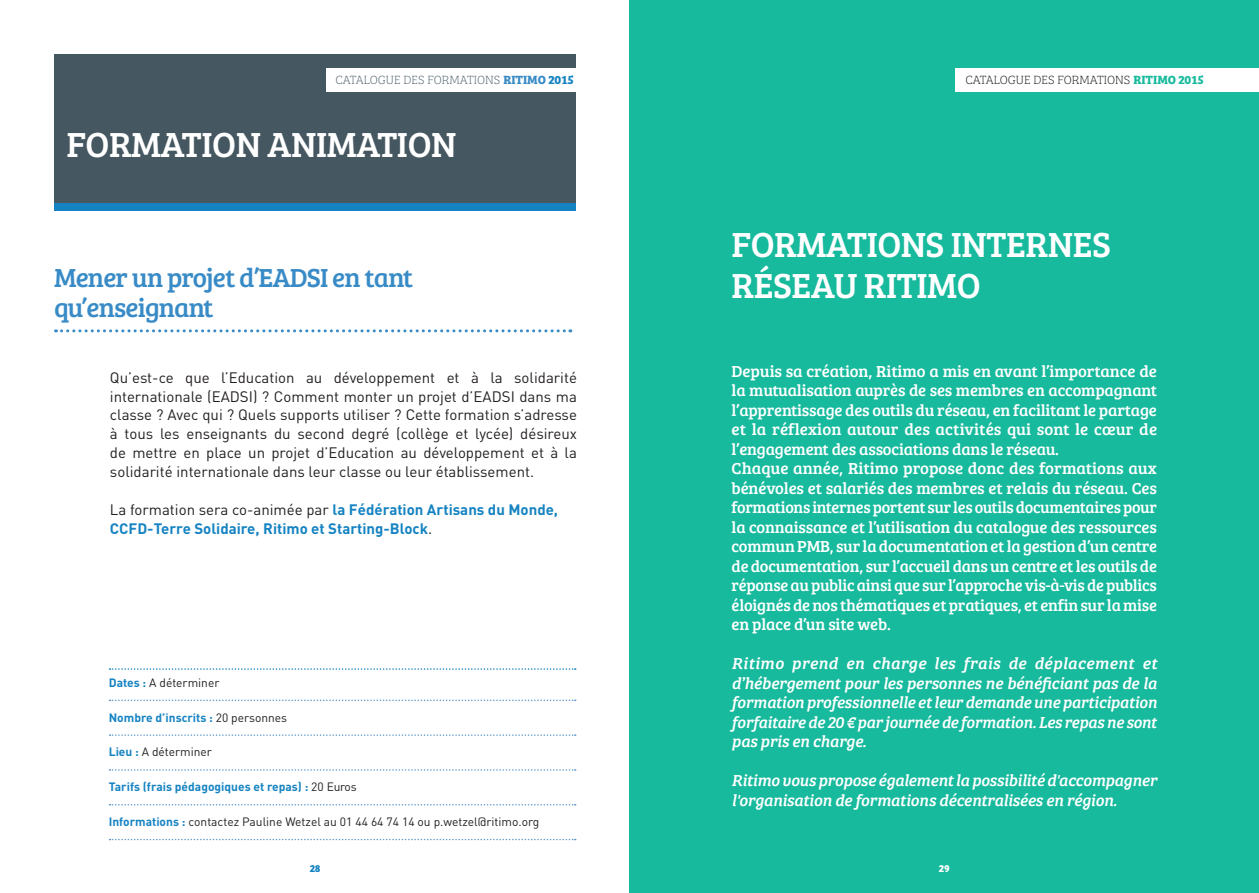
<style>
.page{position:relative;width:1259px;height:893px;background:#fff}
.page>*{position:absolute;margin:0;border:0;box-sizing:border-box;transform-origin:0 0}
.t1{font:36px/40.5px "Bree Serif";letter-spacing:-.01em;color:#fff}
.t2{font:27px/30px "Bree Serif";letter-spacing:-.03em;color:#388bc6}
.t3{font:16.5px/19.5px "Bree Serif";letter-spacing:-.01em;color:#fff}
.t4{font:italic 16.5px/19.5px "Bree Serif";letter-spacing:-.015em;color:#fff;text-align:justify}
.t5{font:15px/18.9px "DIN";color:#231f20;text-align:justify}
.t6{font:700 15px/18.9px "DIN";color:#1583c2}
.t7{font:12.3px "Bree Serif Th";color:#536670}
.t8{font:12.3px "Bree Serif Th";color:#231f20}
.t9{font:12px "DIN";color:#231f20}
.t10{font:700 12px "DIN";color:#1583c2}
.t11{font:700 10.5px "Bree";color:#1583c2}
.t12{font:700 10.5px "Bree";color:#fff}
.s1{font-family:"Bree Serif";font-weight:700;color:#388bc6}
.s2{font-family:"Bree Serif";font-weight:700;color:#1583c2}
.s3{font-weight:400;color:#231f20}
.s4{font-weight:700;color:#1583c2}
.s5{font-family:"Bree Serif";font-weight:700;color:#17ba9d}
</style>
<div class="page">
<div style="left:54px;top:54px;width:521px;height:156px;background:#455760"></div>
<div style="left:54px;top:203px;width:521px;height:7px;background:#1583c2"></div>
<div style="left:327px;top:68px;width:303px;height:23px;background:#fff"></div>
<svg style="left:56px;top:329px;width:515px;height:3px"></svg>
<svg style="left:109px;top:668px;width:467px;height:2px"></svg>
<svg style="left:109px;top:700px;width:467px;height:1px"></svg>
<svg style="left:109px;top:734px;width:467px;height:2px"></svg>
<svg style="left:109px;top:769px;width:467px;height:2px"></svg>
<svg style="left:109px;top:804px;width:467px;height:1px"></svg>
<svg style="left:109px;top:839px;width:467px;height:1px"></svg>
<div style="left:629px;top:0;width:629px;height:893px;background:#17ba9d"></div>
<div style="left:956px;top:68px;width:302px;height:23px;background:#fff"></div>
<p class="t7" style="left:336px;top:71px;width:239px">CATALOGUE DES FORMATIONS <span class="s1">RITIMO</span> <span class="s2">2015</span></p>
<h1 class="t1" style="left:66px;top:122px;width:392px">FORMATION ANIMATION</h1>
<h2 class="t2" style="left:54px;top:261px;width:360px">Mener un projet d’EADSI en tant qu’enseignant</h2>
<p class="t5" style="left:110px;top:368px;width:468px">Qu’est-ce que l’Education au développement et à la solidarité internationale (EADSI) ? Comment monter un projet d’EADSI dans ma classe ? Avec qui ? Quels supports utiliser ? Cette formation s’adresse à tous les enseignants du second degré (collège et lycée) désireux de mettre en place un projet d’Education au développement et à la solidarité internationale dans leur classe ou leur établissement.</p>
<p class="t6" style="left:110px;top:499px;width:450px"><span class="s3">La formation sera co-animée par</span> la Fédération Artisans du Monde,<br>CCFD-Terre Solidaire, Ritimo et Starting-Block<span class="s3">.</span></p>
<p class="t9" style="left:109px;top:675px;width:112px"><span class="s4">Dates :</span> A déterminer</p>
<p class="t10" style="left:109px;top:709px;width:180px">Nombre d’inscrits : <span class="s3">20 personnes</span></p>
<p class="t9" style="left:109px;top:745px;width:105px"><span class="s4">Lieu :</span> A déterminer</p>
<p class="t10" style="left:109px;top:779px;width:249px">Tarifs (frais pédagogiques et repas) : <span class="s3">20 Euros</span></p>
<p class="t9" style="left:109px;top:814px;width:432px"><span class="s4">Informations :</span> contactez Pauline Wetzel au 01 44 64 74 14 ou p.wetzel@ritimo.org</p>
<p class="t11" style="left:310px;top:862px;width:12px">28</p>
<p class="t8" style="left:965px;top:71px;width:240px">CATALOGUE DES FORMATIONS <span class="s5">RITIMO 2015</span></p>
<h1 class="t1" style="left:731px;top:223px;width:381px">FORMATIONS INTERNES<br>RÉSEAU RITIMO</h1>
<p class="t3" style="left:731px;top:360px;width:427px">Depuis sa création, Ritimo a mis en avant l’importance de la mutualisation auprès de ses membres en accompagnant l’apprentissage des outils du réseau, en facilitant le partage et la réflexion autour des activités qui sont le cœur de l’engagement des associations dans le réseau.<br>Chaque année, Ritimo propose donc des formations aux bénévoles et salariés des membres et relais du réseau. Ces formations internes portent sur les outils documentaires pour la connaissance et l’utilisation du catalogue des ressources commun PMB, sur la documentation et la gestion d’un centre de documentation, sur l’accueil dans un centre et les outils de réponse au public ainsi que sur l’approche vis-à-vis de publics éloignés de nos thématiques et pratiques, et enfin sur la mise en place d’un site web.</p>
<p class="t4" style="left:731px;top:653px;width:427px">Ritimo prend en charge les frais de déplacement et d’hébergement pour les personnes ne bénéficiant pas de la formation professionnelle et leur demande une participation forfaitaire de 20 € par journée de formation. Les repas ne sont pas pris en charge.</p>
<p class="t4" style="left:731px;top:770px;width:427px">Ritimo vous propose également la possibilité d'accompagner l'organisation de formations décentralisées en région.</p>
<p class="t12" style="left:939px;top:862px;width:12px">29</p>
</div>
